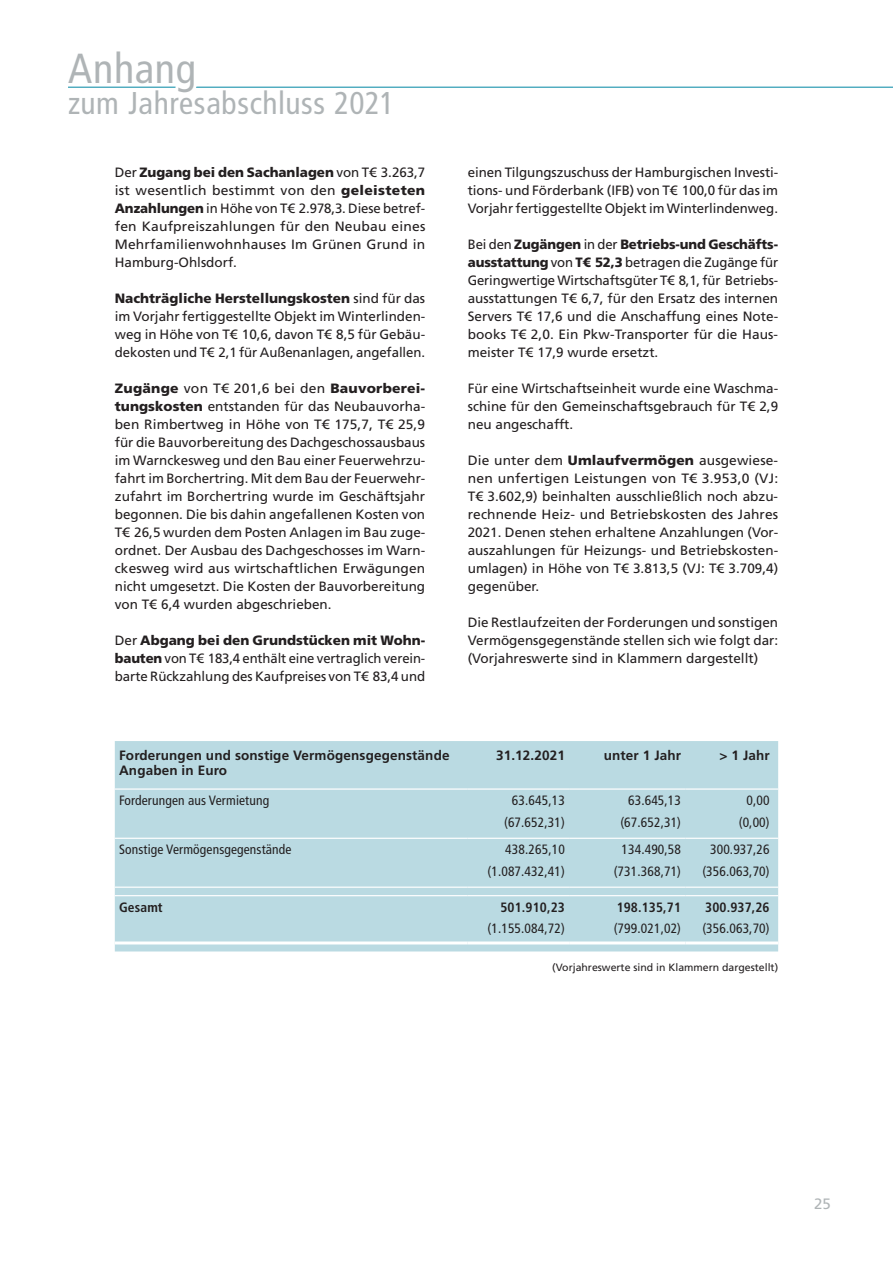
<style>
.page{position:relative;width:893px;height:1263px;background:#fff}
.page>*{position:absolute;margin:0;border:0;box-sizing:border-box;transform-origin:0 0}
.Seitenkopf_grau{font:condensed 42px "Frutiger LT Std";letter-spacing:.015em;color:#afb4b6}
.Seitenkopf_grau-2{font:condensed 31.5px "Frutiger LT Std";letter-spacing:.015em;color:#afb4b6}
.t1{font:15px "Frutiger LT Std";color:#afb4b6}
.t2{font:13.5px/18px "Frutiger LT Std";color:#231f20;text-align:justify}
.Tab__Copy{font:condensed 13.5px "Frutiger LT Std";letter-spacing:.01em;color:#231f20}
.Tab__Copy-2{font:700 13.5px/15px "Frutiger LT Std";letter-spacing:.01em;color:#231f20}
.Tab__Copy-3{font:700 condensed 13.5px "Frutiger LT Std";letter-spacing:.01em;color:#231f20}
.quelle{font:10.5px "Frutiger LT Std";color:#231f20}
.s1{font-weight:900}
</style>
<div class="page">
<hr style="left:68px;top:87px;width:825px;height:1px;background:#1e94ad">
<svg style="left:171px;top:86px;width:29px;height:2px"></svg>
<div style="left:115px;top:741px;width:663px;height:210px;background:#badae2"></div>
<hr style="left:115px;top:788px;width:353px;height:2px;background:#fff">
<hr style="left:468px;top:788px;width:101px;height:2px;background:#fff">
<hr style="left:569px;top:788px;width:116px;height:2px;background:#fff">
<hr style="left:685px;top:788px;width:93px;height:2px;background:#fff">
<hr style="left:115px;top:838px;width:353px;height:1px;background:#fff">
<hr style="left:468px;top:838px;width:101px;height:1px;background:#fff">
<hr style="left:569px;top:838px;width:116px;height:1px;background:#fff">
<hr style="left:685px;top:838px;width:93px;height:1px;background:#fff">
<hr style="left:115px;top:886px;width:353px;height:2px;background:#fff">
<hr style="left:468px;top:886px;width:101px;height:2px;background:#fff">
<hr style="left:569px;top:886px;width:116px;height:2px;background:#fff">
<hr style="left:685px;top:886px;width:93px;height:2px;background:#fff">
<hr style="left:115px;top:895px;width:353px;height:1px;background:#fff">
<hr style="left:468px;top:895px;width:101px;height:1px;background:#fff">
<hr style="left:569px;top:895px;width:116px;height:1px;background:#fff">
<hr style="left:685px;top:895px;width:93px;height:1px;background:#fff">
<hr style="left:115px;top:941px;width:353px;height:3px;background:#fff">
<hr style="left:468px;top:941px;width:101px;height:3px;background:#fff">
<hr style="left:569px;top:941px;width:116px;height:3px;background:#fff">
<hr style="left:685px;top:941px;width:93px;height:3px;background:#fff">
<p class="Seitenkopf_grau" style="left:68px;top:44px;width:129px">Anhang</p>
<p class="Seitenkopf_grau-2" style="left:68px;top:85px;width:328px">zum Jahresabschluss 2021</p>
<p class="t2" style="left:115px;top:163px;width:312px">Der <span class="s1">Zugang bei den Sachanlagen</span> von T€ 3.263,7 ist wesentlich bestimmt von den <span class="s1">geleisteten Anzahlungen</span> in Höhe von T€ 2.978,3. Diese betref&shy;fen Kaufpreiszahlungen für den Neubau eines Mehrfamilienwohnhauses Im Grünen Grund in Hamburg-Ohlsdorf.</p>
<p class="t2" style="left:115px;top:289px;width:312px"><span class="s1">Nachträgliche Herstellungskosten</span> sind für das im Vorjahr fertiggestellte Objekt im Winterlinden&shy;weg in Höhe von T€ 10,6, davon T€ 8,5 für Gebäu&shy;dekosten und T€ 2,1 für Außenanlagen, angefallen.</p>
<p class="t2" style="left:115px;top:379px;width:312px"><span class="s1">Zugänge</span> von T€ 201,6 bei den <span class="s1">Bauvorberei&shy;tungskosten</span> entstanden für das Neubauvorha&shy;ben Rimbertweg in Höhe von T€ 175,7, T€ 25,9 für die Bauvorbereitung des Dachgeschossausbaus im Warnckesweg und den Bau einer Feuerwehrzu&shy;fahrt im Borchertring. Mit dem Bau der Feuerwehr&shy;zufahrt im Borchertring wurde im Geschäftsjahr begonnen. Die bis dahin angefallenen Kosten von T€ 26,5 wurden dem Posten Anlagen im Bau zuge&shy;ordnet. Der Ausbau des Dachgeschosses im Warn&shy;ckesweg wird aus wirtschaftlichen Erwägungen nicht umgesetzt. Die Kosten der Bauvorbereitung von T€ 6,4 wurden abgeschrieben.</p>
<p class="t2" style="left:115px;top:631px;width:312px">Der <span class="s1">Abgang bei den Grundstücken mit Wohn&shy;bauten</span> von T€ 183,4 enthält eine vertraglich verein&shy;barte Rückzahlung des Kaufpreises von T€ 83,4 und</p>
<p class="t2" style="left:468px;top:163px;width:312px">einen Tilgungszuschuss der Hamburgischen Investi&shy;tions- und Förderbank (IFB) von T€ 100,0 für das im Vorjahr fertiggestellte Objekt im Winterlindenweg.</p>
<p class="t2" style="left:468px;top:235px;width:312px">Bei den <span class="s1">Zugängen</span> in der <span class="s1">Betriebs-und Geschäfts&shy;ausstattung</span> von <span class="s1">T€ 52,3</span> betragen die Zugänge für Geringwertige Wirtschaftsgüter T€ 8,1, für Betriebs&shy;ausstattungen T€ 6,7, für den Ersatz des internen Servers T€ 17,6 und die Anschaffung eines Note&shy;books T€ 2,0. Ein Pkw-Transporter für die Haus&shy;meister T€ 17,9 wurde ersetzt.</p>
<p class="t2" style="left:468px;top:379px;width:312px">Für eine Wirtschaftseinheit wurde eine Waschma&shy;schine für den Gemeinschaftsgebrauch für T€ 2,9 neu angeschafft.</p>
<p class="t2" style="left:468px;top:451px;width:312px">Die unter dem <span class="s1">Umlaufvermögen</span> ausgewiese&shy;nen unfertigen Leistungen von T€ 3.953,0 (VJ:<br>T€ 3.602,9) beinhalten ausschließlich noch abzu&shy;rechnende Heiz- und Betriebskosten des Jahres 2021. Denen stehen erhaltene Anzahlungen (Vor&shy;auszahlungen für Heizungs- und Betriebskosten&shy;umlagen) in Höhe von T€ 3.813,5 (VJ: T€ 3.709,4) gegenüber.</p>
<p class="t2" style="left:468px;top:613px;width:312px">Die Restlaufzeiten der Forderungen und sonstigen<br>Vermögensgegenstände stellen sich wie folgt dar:</p>
<p class="t2" style="left:468px;top:649px;width:292px">(Vorjahreswerte sind in Klammern dargestellt)</p>
<p class="Tab__Copy-2" style="left:119px;top:747px;width:332px">Forderungen und sonstige Vermögensgegenstände<br>Angaben in Euro</p>
<p class="Tab__Copy-2" style="left:496px;top:747px;width:70px">31.12.2021</p>
<p class="Tab__Copy-2" style="left:604px;top:747px;width:79px">unter 1 Jahr</p>
<p class="Tab__Copy-2" style="left:719px;top:747px;width:52px">&gt; 1 Jahr</p>
<p class="Tab__Copy" style="left:119px;top:793px;width:152px">Forderungen aus Vermietung</p>
<p class="Tab__Copy" style="left:512px;top:793px;width:54px">63.645,13</p>
<p class="Tab__Copy" style="left:504px;top:814px;width:62px">(67.652,31)</p>
<p class="Tab__Copy" style="left:628px;top:793px;width:54px">63.645,13</p>
<p class="Tab__Copy" style="left:620px;top:814px;width:62px">(67.652,31)</p>
<p class="Tab__Copy" style="left:747px;top:793px;width:25px">0,00</p>
<p class="Tab__Copy" style="left:739px;top:814px;width:32px">(0,00)</p>
<p class="Tab__Copy" style="left:119px;top:842px;width:174px">Sonstige Vermögensgegenstände</p>
<p class="Tab__Copy" style="left:505px;top:842px;width:61px">438.265,10</p>
<p class="Tab__Copy" style="left:487px;top:863px;width:79px">(1.087.432,41)</p>
<p class="Tab__Copy" style="left:621px;top:842px;width:61px">134.490,58</p>
<p class="Tab__Copy" style="left:614px;top:863px;width:69px">(731.368,71)</p>
<p class="Tab__Copy" style="left:710px;top:842px;width:61px">300.937,26</p>
<p class="Tab__Copy" style="left:702px;top:863px;width:69px">(356.063,70)</p>
<p class="Tab__Copy-3" style="left:119px;top:899px;width:45px">Gesamt</p>
<p class="Tab__Copy-3" style="left:500px;top:899px;width:66px">501.910,23</p>
<p class="Tab__Copy" style="left:487px;top:921px;width:79px">(1.155.084,72)</p>
<p class="Tab__Copy-3" style="left:705px;top:899px;width:66px">300.937,26</p>
<p class="Tab__Copy" style="left:702px;top:921px;width:69px">(356.063,70)</p>
<p class="quelle" style="left:552px;top:961px;width:227px">(Vorjahreswerte sind in Klammern dargestellt)</p>
<p class="Tab__Copy-3" style="left:617px;top:899px;width:66px">198.135,71</p>
<p class="Tab__Copy" style="left:614px;top:921px;width:69px">(799.021,02)</p>
<p class="t1" style="left:814px;top:1195px;width:18px">25</p>
</div>
